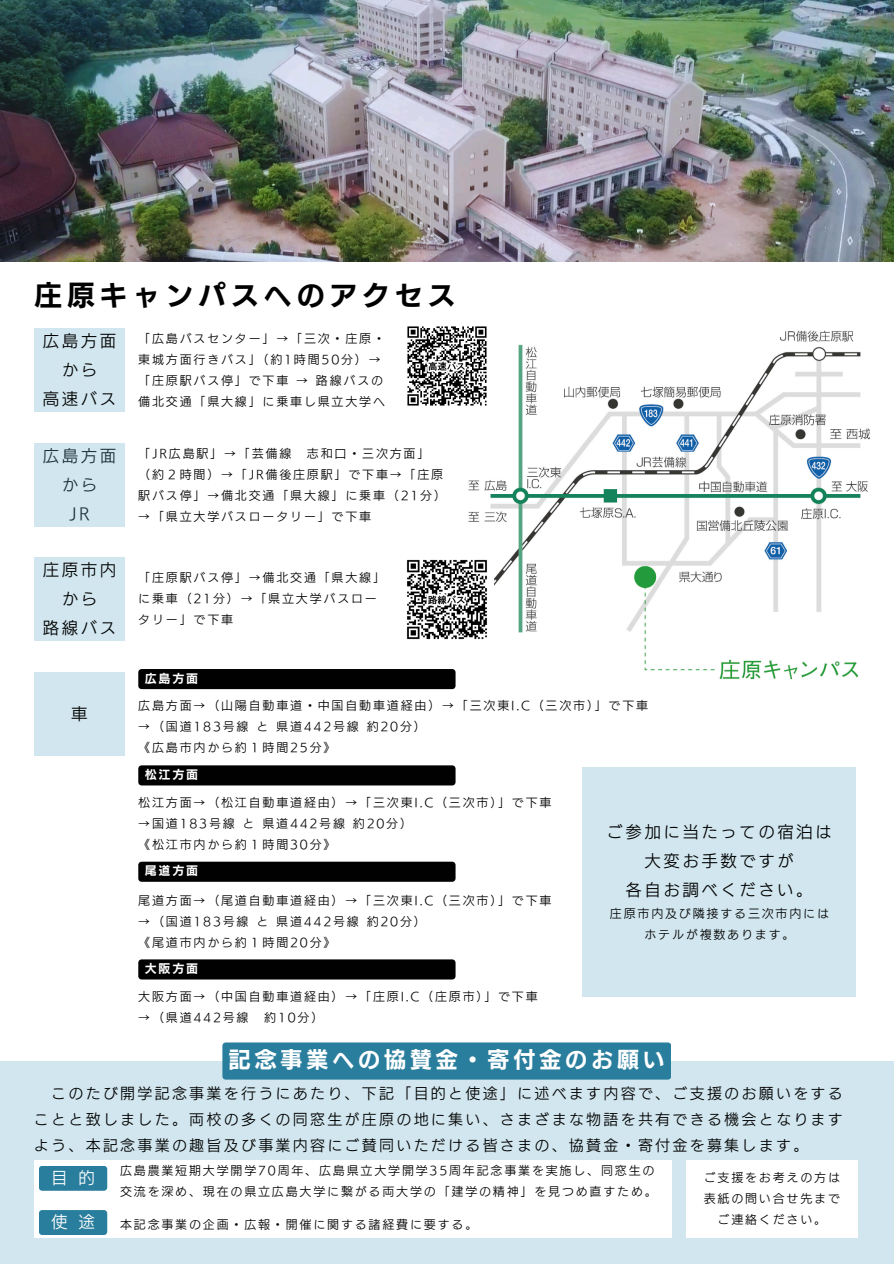
<style>
.page{position:relative;width:894px;height:1264px;background:#fff}
.page>*{position:absolute;margin:0;border:0;box-sizing:border-box;transform-origin:0 0}
.t1{font:28.5px "UD Kakugo Small Pr 6 N B";letter-spacing:.15em;color:#000}
.t2{font:22.5px "UD Kakugo Small Pr 6 N B";letter-spacing:.15em;color:#fff}
.t3{font:16.5px/29.2px "Canva UD Kakugo Small Pr 6 N R";letter-spacing:.15em;color:#000;text-align:center}
.t4{font:16.5px "Canva UD Kakugo Small Pr 6 N R";color:#fff}
.t5{font:15px/25.8px "Canva UD Kakugo Small Pr 6 N R";letter-spacing:.15em;color:#000;text-align:justify}
.t6{font:12px/21px "Canva UD Kakugo Small Pr 6 N R";letter-spacing:.15em;color:#000}
.t7{font:12px "UD Kakugo Small Pr 6 N B";letter-spacing:.15em;color:#fff}
</style>
<div class="page">
<div style="left:0;top:1061px;width:893px;height:202px;background:#d1e6ee"></div>
<div style="left:34px;top:329px;width:91px;height:83px;background:#d1e6ee"></div>
<div style="left:34px;top:443px;width:91px;height:83px;background:#d1e6ee"></div>
<div style="left:34px;top:558px;width:91px;height:83px;background:#d1e6ee"></div>
<div style="left:34px;top:672px;width:91px;height:83px;background:#d1e6ee"></div>
<img style="left:455px;top:330px;width:415px;height:358px">
<div style="left:138px;top:669px;width:317px;height:20px;background:#010101"></div>
<img style="left:407px;top:553px;width:86px;height:92px">
<img style="left:407px;top:326px;width:85px;height:85px">
<div style="left:138px;top:765px;width:317px;height:20px;background:#010101"></div>
<div style="left:138px;top:861px;width:317px;height:20px;background:#010101"></div>
<div style="left:138px;top:959px;width:317px;height:20px;background:#010101"></div>
<div style="left:582px;top:767px;width:273px;height:229px;background:#d1e6ee"></div>
<div style="left:222px;top:1042px;width:449px;height:37px;background:#2a7e9d"></div>
<div style="left:34px;top:1160px;width:637px;height:77px;background:#fff"></div>
<div style="left:39px;top:1166px;width:68px;height:24px;background:#2a7e9d"></div>
<div style="left:39px;top:1210px;width:68px;height:24px;background:#2a7e9d"></div>
<div style="left:685px;top:1160px;width:172px;height:77px;background:#fff"></div>
<img style="left:0;top:0;width:893px;height:262px">
<p class="t1" style="left:34px;top:281px;width:423px">庄原キャンパスへのアクセス</p>
<p class="t3" style="left:43px;top:326px;width:75px">広島方面から<br>高速バス</p>
<p class="t6" style="left:138px;top:328px;width:248px">「広島バスセンター」→「三次・庄原・東城方面行きバス」（約1時間50分）→「庄原駅バス停」で下車 → 路線バスの</p>
<h6 class="t6" style="left:138px;top:391px;width:248px">備北交通「県大線」に乗車し県立大学へ</h6>
<h1 class="t3" style="left:43px;top:441px;width:73px">広島方面から<br>JR</h1>
<h5 class="t3" style="left:43px;top:555px;width:75px">庄原市内から<br>路線バス</h5>
<p class="t3" style="left:71px;top:699px;width:17px">車</p>
<h5 class="t6" style="left:138px;top:442px;width:154px">「JR広島駅」→「芸備線</h5>
<h5 class="t6" style="left:138px;top:442px;width:309px;text-indent:169px">志和口・三次方面」<br>（約２時間）→「JR備後庄原駅」で下車→「庄原駅バス停」→備北交通「県大線」に乗車（21分）</h5>
<h5 class="t6" style="left:138px;top:505px;width:233px">→「県立大学バスロータリー」で下車</h5>
<h6 class="t6" style="left:138px;top:567px;width:248px">「庄原駅バス停」→備北交通「県大線」に乗車（21分）→「県立大学バスロータリー」で下車</h6>
<p class="t7" style="left:145px;top:672px;width:54px">広島方面</p>
<p class="t6" style="left:138px;top:695px;width:510px">広島方面→（山陽自動車道・中国自動車道経由）→「三次東I.C（三次市）」で下車</p>
<p class="t6" style="left:138px;top:716px;width:289px">→（国道183号線 と 県道442号線 約20分）《広島市内から約１時間25分》</p>
<p class="t7" style="left:145px;top:768px;width:54px">松江方面</p>
<h5 class="t6" style="left:138px;top:792px;width:414px">松江方面→（松江自動車道経由）→「三次東I.C（三次市）」で下車</h5>
<h5 class="t6" style="left:138px;top:813px;width:275px">→国道183号線 と 県道442号線 約20分）《松江市内から約１時間30分》</h5>
<h6 class="t3" style="left:606px;top:816px;width:227px">ご参加に当たっての宿泊は</h6>
<h5 class="t3" style="left:644px;top:845px;width:151px">大変お手数ですが</h5>
<h6 class="t3" style="left:625px;top:874px;width:189px">各自お調べください。</h6>
<h5 class="t6" style="left:609px;top:902px;width:221px">庄原市内及び隣接する三次市内には</h5>
<h2 class="t6" style="left:644px;top:923px;width:152px">ホテルが複数あります。</h2>
<p class="t7" style="left:145px;top:864px;width:54px">尾道方面</p>
<p class="t6" style="left:138px;top:889px;width:414px">尾道方面→（尾道自動車道経由）→「三次東I.C（三次市）」で下車</p>
<p class="t6" style="left:138px;top:910px;width:289px">→（国道183号線 と 県道442号線 約20分）《尾道市内から約１時間20分》</p>
<p class="t7" style="left:145px;top:962px;width:54px">大阪方面</p>
<p class="t6" style="left:138px;top:985px;width:400px">大阪方面→（中国自動車道経由）→「庄原I.C（庄原市）」で下車</p>
<p class="t6" style="left:138px;top:1006px;width:112px">→（県道442号線</p>
<p class="t6" style="left:264px;top:1006px;width:61px">約10分）</p>
<h4 class="t2" style="left:228px;top:1048px;width:438px">記念事業への協賛金・寄付金のお願い</h4>
<h4 class="t5" style="left:34px;top:1080px;width:810px;text-indent:17px">このたび開学記念事業を行うにあたり、下記「目的と使途」に述べます内容で、ご支援のお願いをすることと致しました。両校の多くの同窓生が庄原の地に集い、さまざまな物語を共有できる機会となりますよう、本記念事業の趣旨及び事業内容にご賛同いただける皆さまの、協賛金・寄付金を募集します。</h4>
<p class="t4" style="left:51px;top:1169px;width:45px">目 的</p>
<h4 class="t6" style="left:120px;top:1160px;width:538px">広島農業短期大学開学70周年、広島県立大学開学35周年記念事業を実施し、同窓生の交流を深め、現在の県立広島大学に繋がる両大学の「建学の精神」を見つめ直すため。</h4>
<p class="t4" style="left:51px;top:1213px;width:45px">使 途</p>
<p class="t6" style="left:703px;top:1166px;width:138px">ご支援をお考えの方は</p>
<p class="t6" style="left:703px;top:1187px;width:138px">表紙の問い合せ先まで</p>
<p class="t6" style="left:717px;top:1208px;width:110px">ご連絡ください。</p>
<p class="t6" style="left:120px;top:1213px;width:359px">本記念事業の企画・広報・開催に関する諸経費に要する。</p>
</div>
